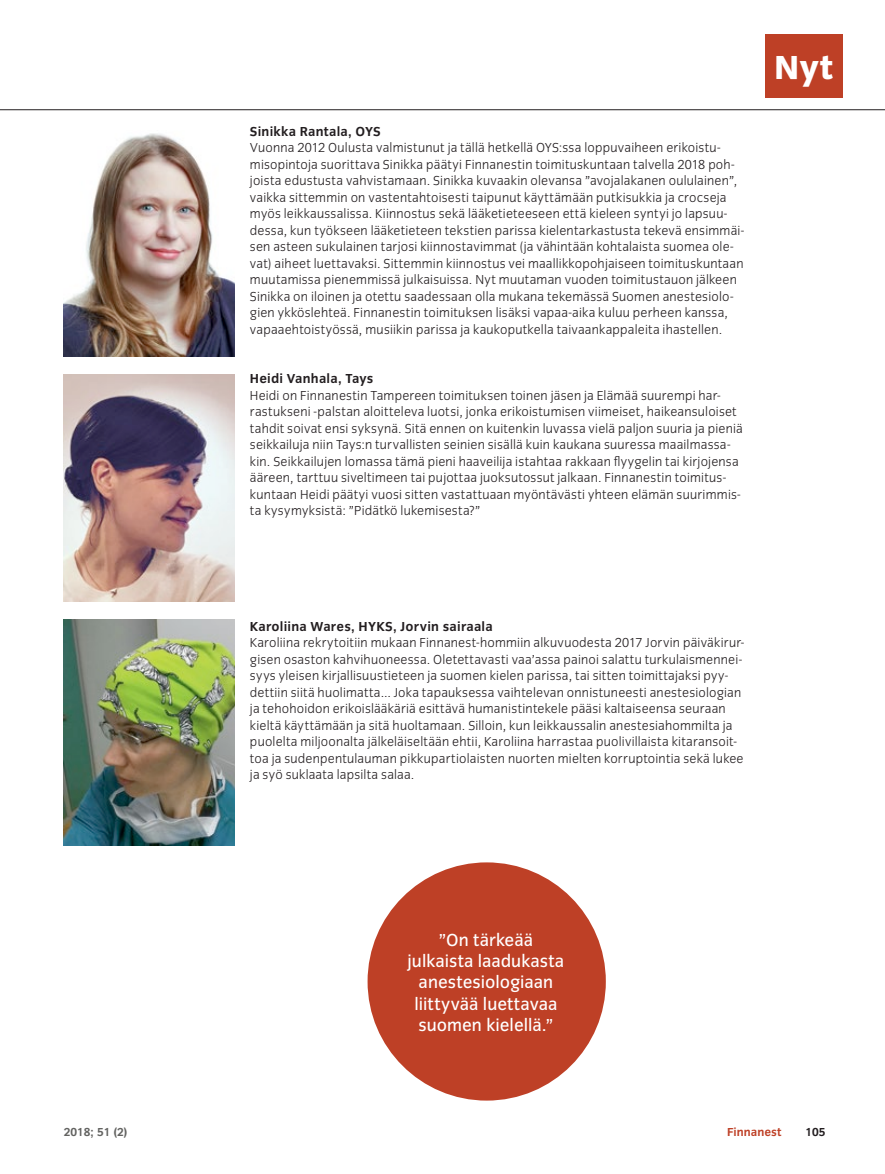
<style>
.page{position:relative;width:885px;height:1174px;background:#fff}
.page>*{position:absolute;margin:0;border:0;box-sizing:border-box;transform-origin:0 0}
.t1{font:800 34.5px "Congress Sans";color:#fff}
.t2{font:18px/21px "Congress Sans";color:#fff;text-align:center}
.t3{font:300 13.5px/16.5px "Congress Sans";letter-spacing:.015em;color:#231e20}
.t4{font:700 13.5px "Congress Sans";letter-spacing:.015em;color:#231e20}
.t5{font:700 12px "Congress Sans";color:#636361}
.t6{font:700 12px "Congress Sans";color:#be4026}
.t7{font:700 12px "Congress Sans";color:#231e20}
</style>
<div class="page">
<div style="left:764px;top:34px;width:78px;height:63px;background:#be4026"></div>
<hr style="left:0;top:109px;width:884px;height:1px;background:#231e20">
<img style="left:64px;top:133px;width:171px;height:224px">
<img style="left:64px;top:375px;width:171px;height:226px">
<img style="left:64px;top:619px;width:171px;height:226px">
<div style="left:367px;top:862px;width:238px;height:238px;background:#be4026;border-radius:50%"></div>
<p class="t4" style="left:250px;top:123px;width:132px">Sinikka Rantala, OYS</p>
<p class="t3" style="left:250px;top:139px;width:496px">Vuonna 2012 Oulusta valmistunut ja tällä hetkellä OYS:ssa loppuvaiheen erikoistu&shy;misopintoja suorittava Sinikka päätyi Finnanestin toimituskuntaan talvella 2018 poh&shy;joista edustusta vahvistamaan. Sinikka kuvaakin olevansa ”avojalakanen oululainen”, vaikka sittemmin on vastentahtoisesti taipunut käyttämään putkisukkia ja crocseja myös leikkaussalissa. Kiinnostus sekä lääketieteeseen että kieleen syntyi jo lapsuu&shy;dessa, kun työkseen lääketieteen tekstien parissa kielentarkastusta tekevä ensimmäi&shy;sen asteen sukulainen tarjosi kiinnostavimmat (ja vähintään kohtalaista suomea ole&shy;vat) aiheet luettavaksi. Sittemmin kiinnostus vei maallikkopohjaiseen toimituskuntaan muutamissa pienemmissä julkaisuissa. Nyt muutaman vuoden toimitustauon jälkeen Sinikka on iloinen ja otettu saadessaan olla mukana tekemässä Suomen anestesiolo&shy;gien ykköslehteä. Finnanestin toimituksen lisäksi vapaa-aika kuluu perheen kanssa, vapaaehtoistyössä, musiikin parissa ja kaukoputkella taivaankappaleita ihastellen.</p>
<p class="t4" style="left:250px;top:371px;width:125px">Heidi Vanhala, Tays</p>
<p class="t3" style="left:250px;top:387px;width:494px">Heidi on Finnanestin Tampereen toimituksen toinen jäsen ja Elämää suurempi har&shy;rastukseni -palstan aloitteleva luotsi, jonka erikoistumisen viimeiset, haikeansuloiset tahdit soivat ensi syksynä. Sitä ennen on kuitenkin luvassa vielä paljon suuria ja pieniä seikkailuja niin Tays:n turvallisten seinien sisällä kuin kaukana suuressa maailmassa&shy;kin. Seikkailujen lomassa tämä pieni haaveilija istahtaa rakkaan flyygelin tai kirjojensa ääreen, tarttuu siveltimeen tai pujottaa juoksutossut jalkaan. Finnanestin toimitus&shy;kuntaan Heidi päätyi vuosi sitten vastattuaan myöntävästi yhteen elämän suurimmis&shy;ta kysymyksistä: ”Pidätkö lukemisesta?”</p>
<h1 class="t1" style="left:774px;top:48px;width:60px">Nyt</h1>
<p class="t4" style="left:250px;top:618px;width:244px">Karoliina Wares, HYKS, Jorvin sairaala</p>
<p class="t3" style="left:250px;top:634px;width:496px">Karoliina rekrytoitiin mukaan Finnanest-hommiin alkuvuodesta 2017 Jorvin päiväkirur&shy;gisen osaston kahvihuoneessa. Oletettavasti vaa’assa painoi salattu turkulaismennei&shy;syys yleisen kirjallisuustieteen ja suomen kielen parissa, tai sitten toimittajaksi pyy&shy;dettiin siitä huolimatta... Joka tapauksessa vaihtelevan onnistuneesti anestesiologian ja tehohoidon erikoislääkäriä esittävä humanistintekele pääsi kaltaiseensa seuraan kieltä käyttämään ja sitä huoltamaan. Silloin, kun leikkaussalin anestesiahommilta ja puolelta miljoonalta jälkeläiseltään ehtii, Karoliina harrastaa puolivillaista kitaransoit&shy;toa ja sudenpentulauman pikkupartiolaisten nuorten mielten korruptointia sekä lukee ja syö suklaata lapsilta salaa.</p>
<h2 class="t2" style="left:407px;top:930px;width:158px">”On tärkeää julkaista laadukasta anestesiologiaan liittyvää luettavaa suomen kielellä.”</h2>
<p class="t5" style="left:64px;top:1125px;width:65px">2018; 51 (2)</p>
<p class="t6" style="left:727px;top:1125px;width:56px">Finnanest</p>
<p class="t7" style="left:805px;top:1125px;width:22px">105</p>
</div>
